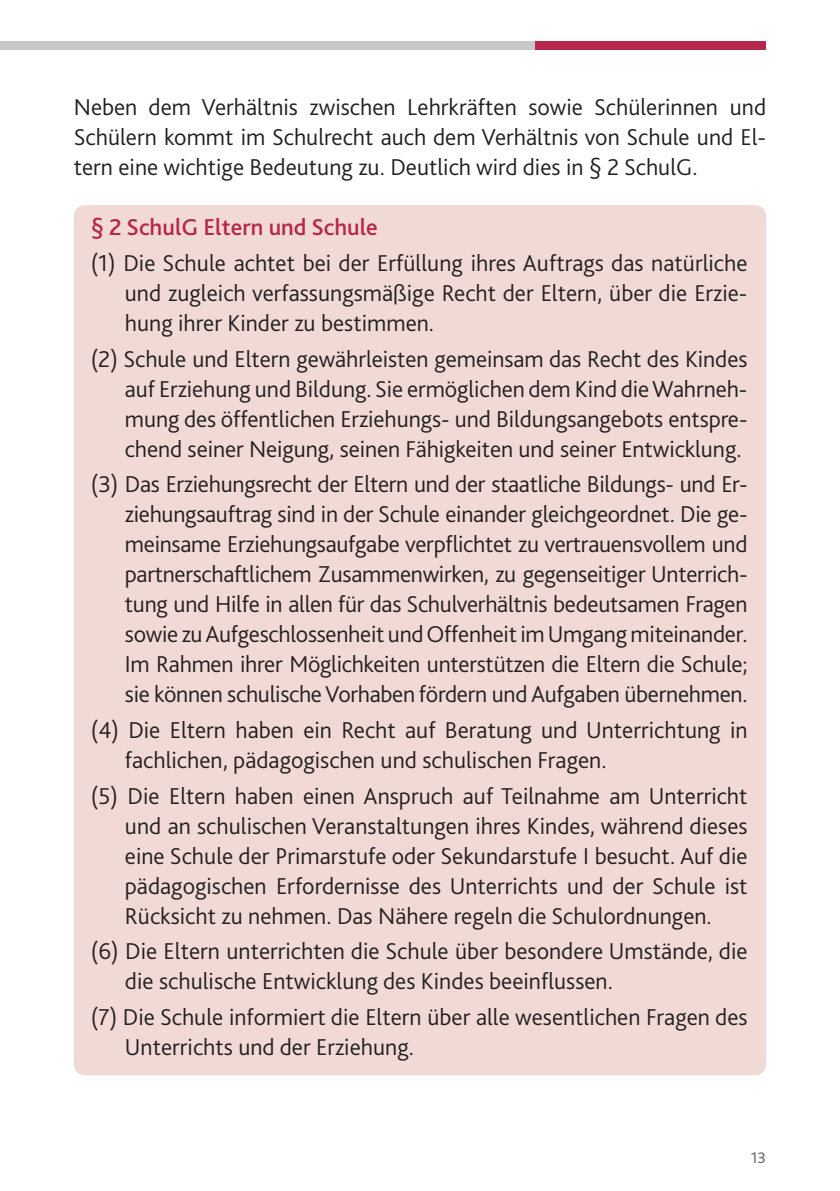
<style>
.page{position:relative;width:840px;height:1191px;background:#fff}
.page>*{position:absolute;margin:0;border:0;box-sizing:border-box;transform-origin:0 0}
.t1{font:300 24px/30px "Bliss 2";color:#231f20;text-align:justify}
.t2{font:500 24px "Bliss 2";color:#b6274b}
.t3{font:16px "Bliss 2";color:#6c6d70}
</style>
<div class="page">
<div style="left:0;top:41px;width:535px;height:9px;background:#c7c8ca"></div>
<div style="left:535px;top:41px;width:230px;height:9px;background:#b6274b"></div>
<div style="left:74px;top:205px;width:691px;height:870px;background:#f1d9d5;border-radius:11px"></div>
<p class="t1" style="left:74px;top:91px;width:693px">N eben dem Verhältnis zwischen Lehrkräften sowie Schülerinnen und Schülern kommt im Schulrecht auch dem Verhältnis von Schule und El&shy;tern eine wichtige Bedeutung zu. Deutlich wird dies in § 2 SchulG.</p>
<p class="t2" style="left:91px;top:212px;width:288px">§ 2 SchulG Eltern und Schule</p>
<p class="t1" style="left:125px;top:247px;width:623px;text-indent:-34px">(1) Die Schule achtet bei der Erfüllung ihres Auftrags das natürliche und zugleich verfassungsmäßige Recht der Eltern, über die Erzie&shy;hung ihrer Kinder zu bestimmen.</p>
<p class="t1" style="left:125px;top:343px;width:623px;text-indent:-34px">(2) Schule und Eltern gewährleisten gemeinsam das Recht des Kindes auf Erziehung und Bildung. Sie ermöglichen dem Kind die Wahrneh&shy;mung des öffentlichen Erziehungs- und Bildungsangebots entspre&shy;chend seiner Neigung, seinen Fähigkeiten und seiner Entwicklung.</p>
<p class="t1" style="left:125px;top:468px;width:623px;text-indent:-34px">(3) Das Erziehungsrecht der Eltern und der staatliche Bildungs- und Er&shy;ziehungsauftrag sind in der Schule einander gleichgeordnet. Die ge&shy;meinsame Erziehungsaufgabe verpflichtet zu vertrauensvollem und partnerschaftlichem Zusammenwirken, zu gegenseitiger U nterrich&shy;tung und H ilfe in allen für das Schulverhältnis bedeutsamen Fragen sowie zu Aufgeschlossenheit und Offenheit im U mgang miteinander.<br>I m Rahmen ihrer Möglichkeiten unterstützen die Eltern die Schule; sie können schulische Vorhaben fördern und Aufgaben übernehmen.</p>
<p class="t1" style="left:125px;top:714px;width:623px;text-indent:-34px">(4) Die Eltern haben ein Recht auf Beratung und U nterrichtung in fachlichen, pädagogischen und schulischen Fragen.</p>
<p class="t1" style="left:125px;top:780px;width:624px;text-indent:-34px">(5) Die Eltern haben einen Anspruch auf Teilnahme am U nterricht und an schulischen Veranstaltungen ihres Kindes, während dieses eine Schule der Primarstufe oder Sekundarstufe I besucht. Auf die pädagogischen Erfordernisse des U nterrichts und der Schule ist Rücksicht zu nehmen. Das Nähere regeln die Schulordnungen.</p>
<p class="t1" style="left:125px;top:935px;width:623px;text-indent:-34px">(6) Die Eltern unterrichten die Schule über besondere U mstände, die die schulische Entwicklung des Kindes beeinflussen.</p>
<p class="t1" style="left:125px;top:1001px;width:623px;text-indent:-34px">(7) Die Schule informiert die Eltern über alle wesentlichen Fragen des<br>U nterrichts und der Erziehung.</p>
<p class="t3" style="left:750px;top:1147px;width:17px">13</p>
</div>
